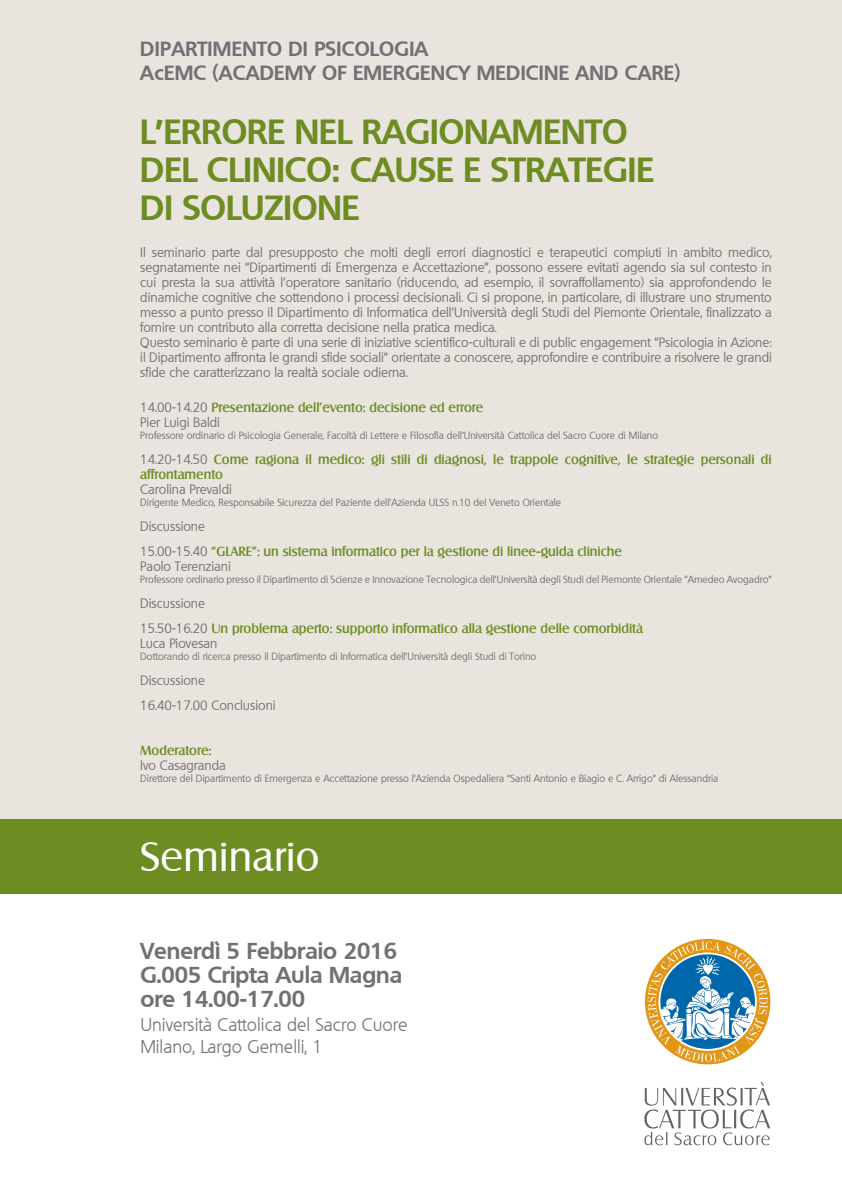
<style>
.page{position:relative;width:842px;height:1191px;background:#fff}
.page>*{position:absolute;margin:0;border:0;box-sizing:border-box;transform-origin:0 0}
.t1{font:40.2px "Salzburg";letter-spacing:.01em;color:#fff}
.t2{font:700 34px "Quebec";color:#6d8d23}
.t3{font:700 22.4px "Quebec";color:#717074}
.t4{font:700 20px "Quebec";letter-spacing:.015em;color:#717074}
.t5{font:300 18px "Quebec";color:#717074}
.t6{font:13px/15px "Quebec";color:#717074;text-align:justify}
.t7{font:500 13px/15px "Salzburg";color:#6d8d23}
.t8{font:10px "Quebec";color:#717074}
.s1{font-family:"Quebec";font-weight:400;color:#717074}
</style>
<div class="page">
<div style="left:0;top:0;width:842px;height:832px;background:#e9e5de"></div>
<div style="left:0;top:819px;width:842px;height:74px;background:#6d8d23"></div>
<svg style="left:645px;top:939px;width:125px;height:125px"></svg>
<svg style="left:644px;top:1082px;width:126px;height:63px"></svg>
<p class="t4" style="left:140px;top:36px;width:290px">DIPARTIMENTO DI PSICOLOGIA</p>
<p class="t4" style="left:140px;top:59px;width:542px">AcEMC (ACADEMY OF EMERGENCY MEDICINE AND CARE)</p>
<p class="t2" style="left:140px;top:109px;width:489px">L’ERRORE NEL RAGIONAMENTO</p>
<p class="t2" style="left:140px;top:147px;width:515px">DEL CLINICO: CAUSE E STRATEGIE</p>
<p class="t2" style="left:140px;top:185px;width:221px">DI SOLUZIONE</p>
<p class="t6" style="left:140px;top:245px;width:633px">Il seminario parte dal presupposto che molti degli errori diagnostici e terapeutici compiuti in ambito medico, segnatamente nei “Dipartimenti di Emergenza e Accettazione”, possono essere evitati agendo sia sul contesto in cui presta la sua attività l’operatore sanitario (riducendo, ad esempio, il sovraffollamento) sia approfondendo le dinamiche cognitive che sottendono i processi decisionali. Ci si propone, in particolare, di illustrare uno strumento messo a punto presso il Dipartimento di Informatica dell’Università degli Studi del Piemonte Orientale, finalizzato a fornire un contributo alla corretta decisione nella pratica medica.</p>
<p class="t6" style="left:140px;top:335px;width:633px">Questo seminario è parte di una serie di iniziative scientifico-culturali e di public engagement “Psicologia in Azione: il Dipartimento affronta le grandi sfide sociali” orientate a conoscere, approfondire e contribuire a risolvere le grandi sfide che caratterizzano la realtà sociale odierna.</p>
<p class="t7" style="left:140px;top:400px;width:345px"><span class="s1">14.00-14.20</span> Presentazione dell’evento: decisione ed errore</p>
<p class="t6" style="left:140px;top:415px;width:81px">Pier Luigi Baldi</p>
<p class="t8" style="left:140px;top:429px;width:519px">Professore ordinario di Psicologia Generale, Facoltà di Lettere e Filosofia dell’Università Cattolica del Sacro Cuore di Milano</p>
<p class="t7" style="left:140px;top:452px;width:633px"><span class="s1">14.20-14.50</span> Come ragiona il medico: gli stili di diagnosi, le trappole cognitive, le strategie personali di affrontamento</p>
<p class="t6" style="left:140px;top:482px;width:93px">Carolina Prevaldi</p>
<p class="t8" style="left:140px;top:496px;width:422px">Dirigente Medico, Responsabile Sicurezza del Paziente dell’Azienda ULSS n.10 del Veneto Orientale</p>
<p class="t6" style="left:140px;top:519px;width:66px">Discussione</p>
<p class="t7" style="left:140px;top:544px;width:483px"><span class="s1">15.00-15.40</span> “GLARE”: un sistema informatico per la gestione di linee-guida cliniche</p>
<p class="t6" style="left:140px;top:559px;width:92px">Paolo Terenziani</p>
<p class="t8" style="left:140px;top:573px;width:633px">Professore ordinario presso il Dipartimento di Scienze e Innovazione Tecnologica dell’Università degli Studi del Piemonte Orientale “Amedeo Avogadro”</p>
<p class="t6" style="left:140px;top:596px;width:66px">Discussione</p>
<p class="t7" style="left:140px;top:621px;width:504px"><span class="s1">15.50-16.20</span> Un problema aperto: supporto informatico alla gestione delle comorbidità</p>
<p class="t6" style="left:140px;top:636px;width:79px">Luca Piovesan</p>
<p class="t8" style="left:140px;top:650px;width:398px">Dottorando di ricerca presso il Dipartimento di Informatica dell’Università degli Studi di Torino</p>
<p class="t6" style="left:140px;top:673px;width:66px">Discussione</p>
<p class="t6" style="left:140px;top:698px;width:137px">16.40-17.00 Conclusioni</p>
<p class="t7" style="left:140px;top:743px;width:73px">Moderatore:</p>
<p class="t6" style="left:140px;top:758px;width:87px">Ivo Casagranda</p>
<p class="t8" style="left:140px;top:772px;width:579px">Direttore del Dipartimento di Emergenza e Accettazione presso l’Azienda Ospedaliera “Santi Antonio e Biagio e C. Arrigo” di Alessandria</p>
<p class="t1" style="left:140px;top:832px;width:181px">Seminario</p>
<p class="t3" style="left:140px;top:936px;width:258px">Venerdì 5 Febbraio 2016</p>
<p class="t3" style="left:140px;top:960px;width:263px">G.005 Cripta Aula Magna</p>
<p class="t3" style="left:140px;top:984px;width:166px">ore 14.00-17.00</p>
<p class="t5" style="left:140px;top:1012px;width:269px">Università Cattolica del Sacro Cuore</p>
<p class="t5" style="left:140px;top:1034px;width:184px">Milano, Largo Gemelli, 1</p>
</div>
